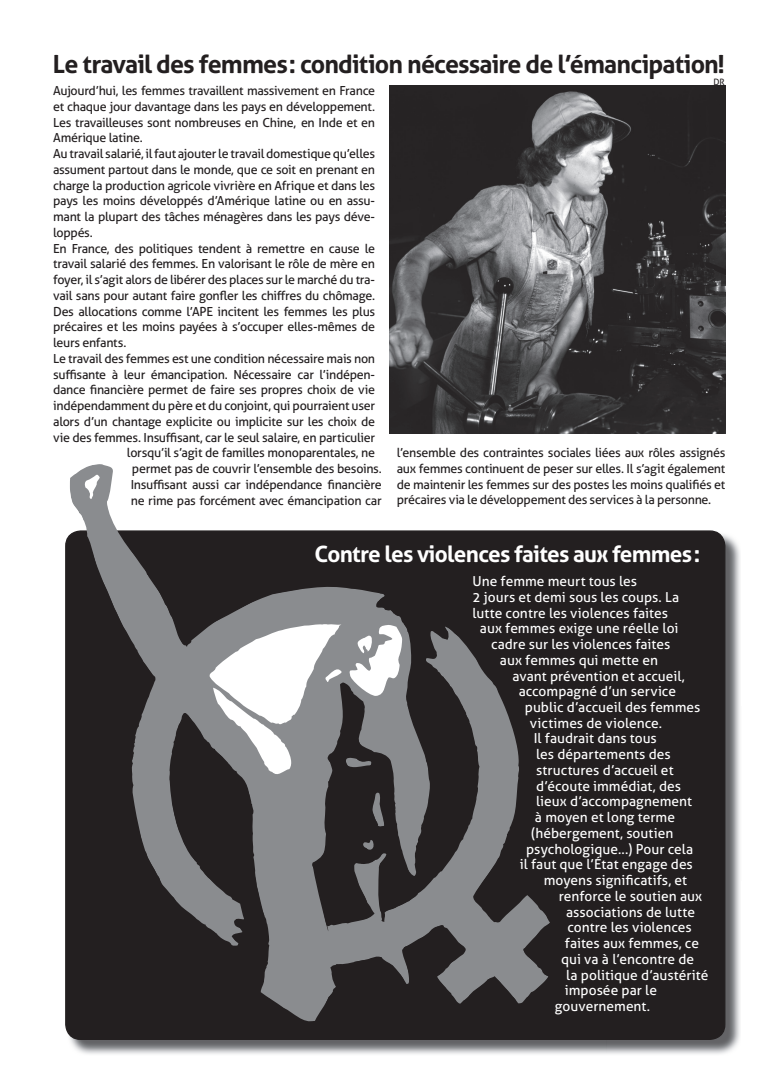
<style>
.page{position:relative;width:780px;height:1088px;background:#fff}
.page>*{position:absolute;margin:0;border:0;box-sizing:border-box;transform-origin:0 0}
.t1{font:700 25px "Aller";letter-spacing:-.035em;color:#231f20}
.t2{font:700 22.5px "Aller";letter-spacing:-.03em;color:#fff}
.t3{font:13.75px "Aller";color:#fff}
.t4{font:12.5px/15.8px "Aller";letter-spacing:-.025em;color:#231f20;text-align:justify}
.t5{font:8.75px "Aller";color:#231f20}
</style>
<div class="page">
<img style="left:67px;top:532px;width:673px;height:522px">
<div style="left:66px;top:531px;width:658px;height:508px;background:#231f20;border-radius:15px"></div>
<img style="left:389px;top:86px;width:336px;height:348px">
<svg style="left:69px;top:464px;width:481px;height:558px"></svg>
<svg style="left:84px;top:474px;width:16px;height:25px"></svg>
<svg style="left:208px;top:624px;width:194px;height:154px;background:#a9aaab"></svg>
<svg style="left:372px;top:792px;width:12px;height:35px"></svg>
<svg style="left:363px;top:839px;width:11px;height:11px"></svg>
<h1 class="t1" style="left:53px;top:49px;width:673px">Le travail des femmes : condition nécessaire de l’émancipation !</h1>
<p class="t5" style="left:713px;top:77px;width:13px">DR</p>
<p class="t4" style="left:53px;top:83px;width:323px">Aujourd’hui, les femmes travaillent massivement en France</p>
<p class="t4" style="left:53px;top:98px;width:323px">et chaque jour davantage dans les pays en développement.</p>
<p class="t4" style="left:53px;top:114px;width:323px">Les travailleuses sont nombreuses en Chine, en Inde et en</p>
<p class="t4" style="left:53px;top:130px;width:91px">Amérique latine.</p>
<p class="t4" style="left:53px;top:146px;width:323px">Au travail salarié, il faut ajouter le travail domestique qu’elles</p>
<p class="t4" style="left:53px;top:161px;width:323px">assument partout dans le monde, que ce soit en prenant en</p>
<p class="t4" style="left:53px;top:177px;width:323px">charge la production agricole vivrière en Afrique et dans les</p>
<p class="t4" style="left:53px;top:193px;width:323px">pays les moins développés d’Amérique latine ou en assu-</p>
<p class="t4" style="left:53px;top:209px;width:323px">mant la plupart des tâches ménagères dans les pays déve-</p>
<p class="t4" style="left:53px;top:224px;width:41px">loppés.</p>
<p class="t4" style="left:53px;top:240px;width:323px">En France, des politiques tendent à remettre en cause le</p>
<p class="t4" style="left:53px;top:256px;width:323px">travail salarié des femmes. En valorisant le rôle de mère en</p>
<p class="t4" style="left:53px;top:272px;width:323px">foyer, il s’agit alors de libérer des places sur le marché du tra-</p>
<p class="t4" style="left:53px;top:287px;width:323px">vail sans pour autant faire gonfler les chiffres du chômage.</p>
<p class="t4" style="left:53px;top:303px;width:323px">Des allocations comme l’APE incitent les femmes les plus</p>
<p class="t4" style="left:53px;top:319px;width:323px">précaires et les moins payées à s’occuper elles-mêmes de</p>
<p class="t4" style="left:53px;top:335px;width:75px">leurs enfants.</p>
<p class="t4" style="left:53px;top:350px;width:323px">Le travail des femmes est une condition nécessaire mais non</p>
<p class="t4" style="left:53px;top:366px;width:323px">suffisante à leur émancipation. Nécessaire car l’indépen-</p>
<p class="t4" style="left:53px;top:382px;width:323px">dance financière permet de faire ses propres choix de vie</p>
<p class="t4" style="left:53px;top:398px;width:323px">indépendamment du père et du conjoint, qui pourraient user</p>
<p class="t4" style="left:53px;top:413px;width:323px">alors d’un chantage explicite ou implicite sur les choix de</p>
<p class="t4" style="left:53px;top:429px;width:323px">vie des femmes. Insuffisant, car le seul salaire, en particulier</p>
<p class="t4" style="left:127px;top:445px;width:250px">lorsqu’il s’agit de familles monoparentales, ne</p>
<p class="t4" style="left:132px;top:461px;width:251px">permet pas de couvrir l’ensemble des besoins.</p>
<p class="t4" style="left:131px;top:476px;width:252px">Insuffisant aussi car indépendance financière</p>
<p class="t4" style="left:131px;top:492px;width:252px">ne rime pas forcément avec émancipation car</p>
<p class="t4" style="left:397px;top:445px;width:330px">l’ensemble des contraintes sociales liées aux rôles assignés aux femmes continuent de peser sur elles. Il s’agit également de maintenir les femmes sur des postes les moins qualifiés et précaires via le développement des services à la personne.</p>
<h2 class="t2" style="left:314px;top:540px;width:387px">contre les violences faites aux femmes :</h2>
<p class="t3" style="left:472px;top:573px;width:166px">Une femme meurt tous les</p>
<p class="t3" style="left:472px;top:588px;width:208px">2 jours et demi sous les coups. La</p>
<p class="t3" style="left:472px;top:604px;width:197px">lutte contre les violences faites</p>
<p class="t3" style="left:480px;top:620px;width:200px">aux femmes exige une réelle loi</p>
<p class="t3" style="left:491px;top:636px;width:181px">cadre sur les violences faites</p>
<p class="t3" style="left:500px;top:651px;width:160px">aux femmes qui mette en</p>
<p class="t3" style="left:512px;top:667px;width:174px">avant prévention et accueil,</p>
<p class="t3" style="left:518px;top:683px;width:159px">accompagné d’un service</p>
<p class="t3" style="left:525px;top:699px;width:177px">public d’accueil des femmes</p>
<p class="t3" style="left:530px;top:714px;width:134px">victimes de violence.</p>
<p class="t3" style="left:533px;top:730px;width:125px">Il faudrait dans tous</p>
<p class="t3" style="left:536px;top:746px;width:136px">les départements des</p>
<p class="t3" style="left:536px;top:762px;width:139px">structures d’accueil et</p>
<p class="t3" style="left:536px;top:777px;width:146px">d’écoute immédiat, des</p>
<p class="t3" style="left:536px;top:793px;width:157px">lieux d’accompagnement</p>
<p class="t3" style="left:535px;top:809px;width:141px">à moyen et long terme</p>
<p class="t3" style="left:531px;top:825px;width:144px">(hébergement, soutien</p>
<p class="t3" style="left:526px;top:840px;width:168px">psychologique...) Pour cela</p>
<p class="t3" style="left:520px;top:856px;width:174px">il faut que l’État engage des</p>
<p class="t3" style="left:543px;top:872px;width:145px">moyens significatifs, et</p>
<p class="t3" style="left:558px;top:888px;width:145px">renforce le soutien aux</p>
<p class="t3" style="left:566px;top:903px;width:130px">associations de lutte</p>
<p class="t3" style="left:567px;top:919px;width:126px">contre les violences</p>
<p class="t3" style="left:565px;top:935px;width:135px">faites aux femmes, ce</p>
<p class="t3" style="left:561px;top:951px;width:134px">qui va à l’encontre de</p>
<p class="t3" style="left:566px;top:966px;width:144px">la politique d’austérité</p>
<p class="t3" style="left:565px;top:982px;width:93px">imposée par le</p>
<p class="t3" style="left:555px;top:998px;width:97px">gouvernement.</p>
</div>
